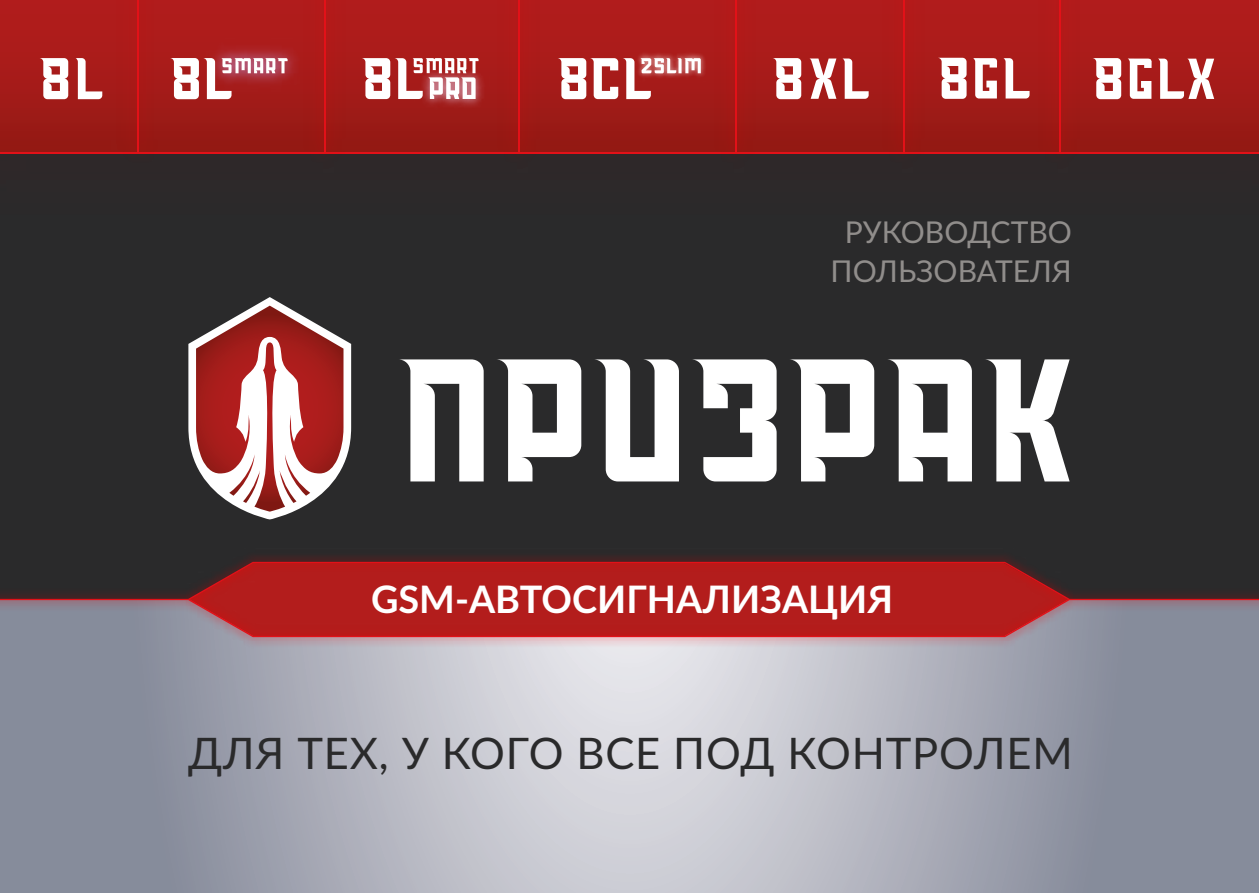
<style>
.page{position:relative;width:1259px;height:893px;background:#fff}
.page>*{position:absolute;margin:0;border:0;box-sizing:border-box;transform-origin:0 0}
.t1{font:43.5px "Lato";letter-spacing:.02em;color:#2a2a2b}
.t2{font:700 37.8px "Lato";color:#fff}
.t3{font:30px/39.3px "Lato";color:#908d8b;text-align:center}
</style>
<div class="page">
<svg style="left:0;top:650px;width:1259px;height:243px;background:#aaadb9"></svg>
<div style="left:0;top:0;width:1259px;height:599px;background:#2a2a2b"></div>
<svg style="left:188px;top:297px;width:163px;height:222px"></svg>
<svg style="left:399px;top:359px;width:670px;height:122px;fill:#fff"></svg>
<div style="left:0;top:0;width:1259px;height:153px;background:#ae1c1b"></div>
<svg style="left:1092px;top:58px;width:29px;height:41px"></svg>
<svg style="left:1158px;top:59px;width:56px;height:40px"></svg>
<svg style="left:1127px;top:59px;width:24px;height:40px"></svg>
<div style="left:0;top:101px;width:1259px;height:53px;background:#991915"></div>
<hr style="left:0;top:152px;width:1259px;height:1px;background:#e21118">
<img style="left:1034px;top:0;width:52px;height:154px">
<hr style="left:1059px;top:0;width:1px;height:152px;background:#e21118">
<img style="left:710px;top:0;width:52px;height:154px">
<hr style="left:735px;top:0;width:1px;height:152px;background:#e21118">
<img style="left:878px;top:92px;width:52px;height:62px">
<hr style="left:903px;top:0;width:2px;height:152px;background:#e21118">
<img style="left:299px;top:92px;width:52px;height:62px">
<hr style="left:324px;top:0;width:2px;height:152px;background:#e21118">
<img style="left:494px;top:92px;width:51px;height:62px">
<hr style="left:518px;top:0;width:2px;height:152px;background:#e21118">
<img style="left:112px;top:0;width:52px;height:154px">
<hr style="left:137px;top:0;width:1px;height:152px;background:#e21118">
<img style="left:0;top:556px;width:1259px;height:94px">
<svg style="left:0;top:562px;width:1259px;height:75px;fill:#b31d1c"></svg>
<svg style="left:937px;top:58px;width:29px;height:41px"></svg>
<svg style="left:1003px;top:58px;width:26px;height:41px"></svg>
<svg style="left:973px;top:58px;width:24px;height:41px"></svg>
<svg style="left:772px;top:58px;width:29px;height:41px"></svg>
<svg style="left:809px;top:59px;width:27px;height:40px"></svg>
<svg style="left:842px;top:59px;width:26px;height:40px"></svg>
<svg style="left:39px;top:58px;width:29px;height:41px"></svg>
<svg style="left:76px;top:58px;width:26px;height:41px"></svg>
<img style="left:216px;top:49px;width:91px;height:44px">
<svg style="left:170px;top:58px;width:117px;height:41px"></svg>
<img style="left:473px;top:75px;width:16px;height:38px">
<img style="left:414px;top:99px;width:17px;height:14px">
<img style="left:431px;top:99px;width:42px;height:14px">
<svg style="left:361px;top:58px;width:117px;height:41px"></svg>
<img style="left:638px;top:53px;width:67px;height:23px">
<svg style="left:557px;top:58px;width:144px;height:41px"></svg>
<p class="t3" style="left:830px;top:211px;width:243px">РУКОВОДСТВО<br>ПОЛЬЗОВАТЕЛЯ</p>
<p class="t2" style="left:371px;top:571px;width:523px">GSM-АВТОСИГНАЛИЗАЦИЯ</p>
<p class="t1" style="left:188px;top:722px;width:886px">ДЛЯ ТЕХ, У КОГО ВСЕ ПОД КОНТРОЛЕМ</p>
</div>
